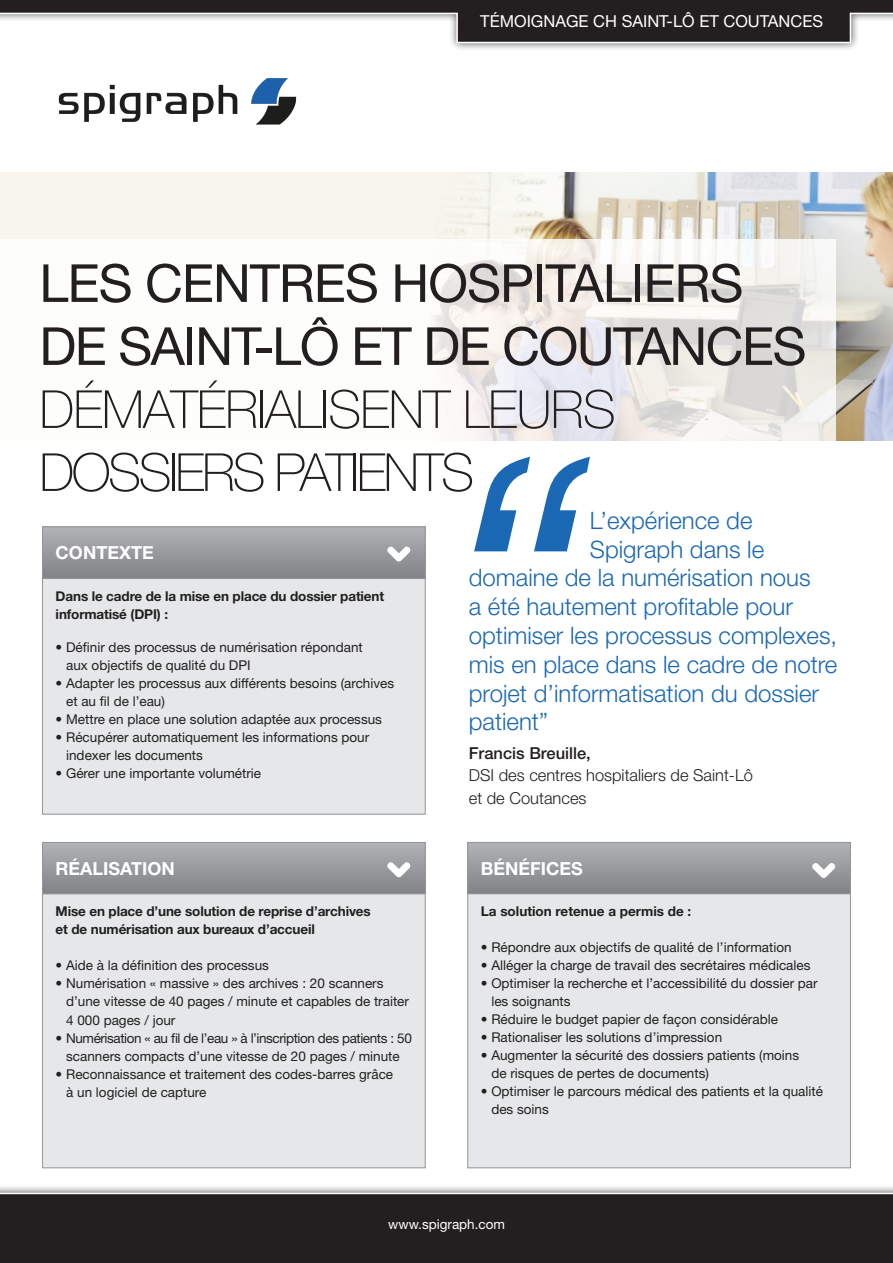
<style>
.page{position:relative;width:893px;height:1263px;background:#fff}
.page>*{position:absolute;margin:0;border:0;box-sizing:border-box;transform-origin:0 0}
.t1{font:52.5px/63px "Helvetica Neue LT Std";letter-spacing:-.02em;color:#231f20}
.t2{font:100 52.5px/63px "Helvetica Neue LT Std";letter-spacing:-.02em;color:#231f20}
.t3{font:300 24px "Helvetica Neue LT Std";color:#1b68b4}
.t4{font:700 18px "Helvetica Neue LT Std";color:#fff}
.t5{font:300 16.5px/22.5px "Helvetica Neue LT Std";color:#231f20}
.t6{font:16.5px "Helvetica Neue LT Std";color:#fff}
.t7{font:13.5px/18px "Helvetica Neue LT Std";color:#231f20}
.t8{font:700 13.5px/18px "Helvetica Neue LT Std";letter-spacing:-.01em;color:#231f20}
.t9{font:13.5px "Helvetica Neue LT Std";color:#fff}
.s1{font-weight:500}
</style>
<div class="page">
<div style="left:43px;top:894px;width:382px;height:274px;background:#e6e7e9"></div>
<div style="left:42px;top:893px;width:384px;height:275px;border:1px solid #939598"></div>
<div style="left:43px;top:842px;width:382px;height:52px;background:linear-gradient(to bottom,#b2b3b7,#818386)"></div>
<div style="left:42px;top:842px;width:384px;height:52px;border:1px solid #939598"></div>
<div style="left:468px;top:894px;width:382px;height:274px;background:#e6e7e9"></div>
<div style="left:467px;top:893px;width:384px;height:275px;border:1px solid #939598"></div>
<div style="left:468px;top:842px;width:382px;height:52px;background:linear-gradient(to bottom,#b2b3b7,#818386)"></div>
<div style="left:467px;top:842px;width:384px;height:52px;border:1px solid #939598"></div>
<img style="left:0;top:173px;width:893px;height:267px">
<div style="left:43px;top:578px;width:382px;height:236px;background:#e6e7e9"></div>
<div style="left:42px;top:578px;width:384px;height:236px;border:1px solid #939598"></div>
<div style="left:43px;top:527px;width:382px;height:51px;background:linear-gradient(to bottom,#b1b2b6,#808385)"></div>
<div style="left:42px;top:526px;width:384px;height:52px;border:1px solid #939598"></div>
<svg style="left:385px;top:544px;width:27px;height:18px"></svg>
<svg style="left:385px;top:860px;width:27px;height:17px"></svg>
<svg style="left:810px;top:861px;width:27px;height:17px"></svg>
<div style="left:0;top:0;width:893px;height:51px;background:#231f20;opacity:.75"></div>
<svg style="left:0;top:0;width:893px;height:44px"></svg>
<div style="left:0;top:1184px;width:893px;height:79px;background:#231f20;opacity:.75"></div>
<div style="left:0;top:1193px;width:893px;height:70px;background:#231f20"></div>
<svg style="left:0;top:239px;width:835px;height:218px"></svg>
<svg style="left:474px;top:457px;width:116px;height:94px"></svg>
<img style="left:58px;top:78px;width:239px;height:47px">
<p class="t6" style="left:480px;top:11px;width:344px">TÉMOIGNAGE CH SAINT-LÔ ET COUTANCES</p>
<p class="t1" style="left:39px;top:251px;width:769px">LES CENTRES HOSPITALIERS<br>DE SAINT-LÔ ET DE COUTANCES</p>
<p class="t2" style="left:39px;top:378px;width:578px">DÉMATÉRIALISENT LEURS<br>DOSSIERS PATIENTS</p>
<p class="t3" style="left:590px;top:505px;width:164px">L’expérience de</p>
<p class="t3" style="left:590px;top:534px;width:176px">Spigraph dans le</p>
<p class="t3" style="left:469px;top:563px;width:343px">domaine de la numérisation nous</p>
<p class="t3" style="left:469px;top:592px;width:326px">a été hautement profitable pour</p>
<p class="t3" style="left:469px;top:621px;width:370px">optimiser les processus complexes,</p>
<p class="t3" style="left:469px;top:649px;width:370px">mis en place dans le cadre de notre</p>
<p class="t3" style="left:469px;top:678px;width:352px">projet d’informatisation du dossier</p>
<p class="t3" style="left:469px;top:707px;width:81px">patient”</p>
<p class="t5" style="left:469px;top:741px;width:286px"><span class="s1">Francis Breuille,<br></span>DSI des centres hospitaliers de Saint-Lô et de Coutances</p>
<p class="t4" style="left:56px;top:542px;width:100px">CONTEXTE</p>
<p class="t8" style="left:56px;top:587px;width:330px">Dans le cadre de la mise en place du dossier patient informatisé (DPI) :</p>
<p class="t7" style="left:66px;top:638px;width:298px;text-indent:-11px">• Définir des processus de numérisation répondant aux objectifs de qualité du DPI</p>
<p class="t7" style="left:66px;top:674px;width:330px;text-indent:-11px">• Adapter les processus aux différents besoins (archives et au fil de l’eau)</p>
<p class="t7" style="left:56px;top:710px;width:328px">• Mettre en place une solution adaptée aux processus</p>
<p class="t7" style="left:66px;top:728px;width:305px;text-indent:-11px">• Récupérer automatiquement les informations pour indexer les documents</p>
<p class="t7" style="left:56px;top:764px;width:207px">• Gérer une importante volumétrie</p>
<p class="t4" style="left:56px;top:857px;width:121px">RÉALISATION</p>
<p class="t8" style="left:56px;top:902px;width:317px">Mise en place d’une solution de reprise d’archives</p>
<p class="t8" style="left:56px;top:920px;width:261px">et de numérisation aux bureaux d’accueil</p>
<p class="t7" style="left:56px;top:956px;width:215px">• Aide à la définition des processus</p>
<p class="t7" style="left:66px;top:974px;width:344px;text-indent:-11px">• Numérisation « massive » des archives : 20 scanners d’une vitesse de 40 pages / minute et capables de traiter<br>4 000 pages / jour</p>
<p class="t7" style="left:56px;top:1028px;width:358px;text-align:center">• Numérisation « au fil de l’eau » à l’inscription des patients : 50 scanners compacts d’une vitesse de 20 pages / minute</p>
<p class="t7" style="left:66px;top:1064px;width:329px;text-indent:-11px">• Reconnaissance et traitement des codes-barres grâce à un logiciel de capture</p>
<p class="t4" style="left:481px;top:857px;width:104px">BÉNÉFICES</p>
<p class="t8" style="left:481px;top:902px;width:212px">La solution retenue a permis de :</p>
<p class="t7" style="left:481px;top:938px;width:312px">• Répondre aux objectifs de qualité de l’information</p>
<p class="t7" style="left:481px;top:956px;width:331px">• Alléger la charge de travail des secrétaires médicales</p>
<p class="t7" style="left:491px;top:974px;width:328px;text-indent:-11px">• Optimiser la recherche et l’accessibilité du dossier par les soignants</p>
<p class="t7" style="left:481px;top:1010px;width:299px">• Réduire le budget papier de façon considérable</p>
<p class="t7" style="left:481px;top:1028px;width:243px">• Rationaliser les solutions d’impression</p>
<p class="t7" style="left:491px;top:1046px;width:309px;text-indent:-11px">• Augmenter la sécurité des dossiers patients (moins de risques de pertes de documents)</p>
<p class="t7" style="left:491px;top:1082px;width:333px;text-indent:-11px">• Optimiser le parcours médical des patients et la qualité des soins</p>
<p class="t9" style="left:388px;top:1216px;width:118px">www.spigraph.com</p>
</div>
